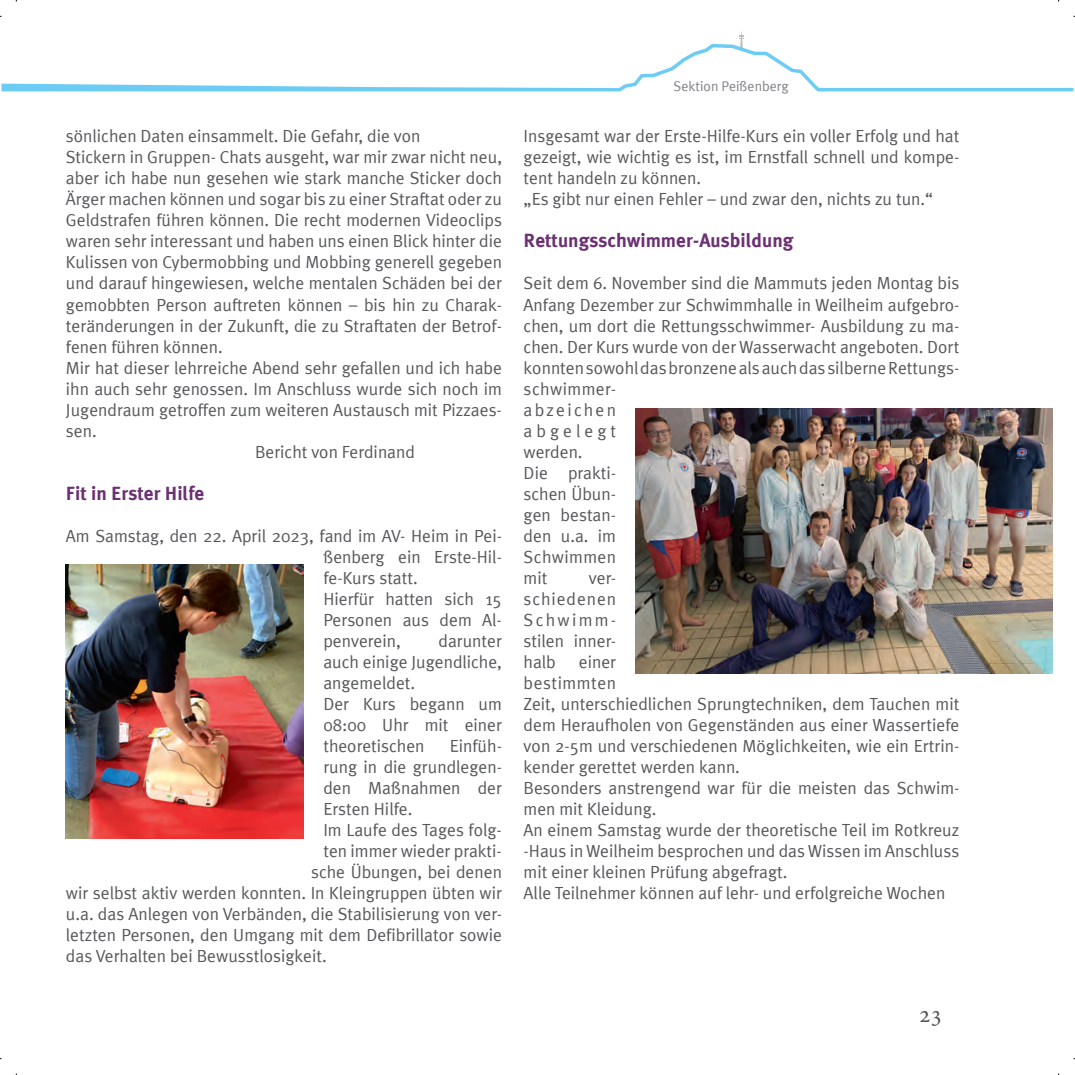
<style>
.page{position:relative;width:1075px;height:1075px;background:#fff}
.page>*{position:absolute;margin:0;border:0;box-sizing:border-box;transform-origin:0 0}
.t1{font:24.5px "Minion Pro";color:#57585a}
.t2{font:700 19.25px "Meta Plus";color:#6b3172}
.t3{font:17.5px/21px "Meta Plus";color:#57585a}
.t4{font:14px "Meta Plus";color:#808285}
</style>
<div class="page">
<svg style="left:1px;top:31px;width:825px;height:61px"></svg>
<hr style="left:820px;top:88px;width:253px;height:3px;background:#6cccf4">
<img style="left:636px;top:408px;width:416px;height:265px">
<img style="left:66px;top:564px;width:238px;height:274px">
<p class="t3" style="left:66px;top:126px;width:356px">sönlichen Daten einsammelt. Die Gefahr, die von</p>
<p class="t3" style="left:66px;top:147px;width:437px">Stickern in Gruppen- Chats ausgeht, war mir zwar nicht neu,</p>
<p class="t3" style="left:66px;top:168px;width:437px">aber ich habe nun gesehen wie stark manche Sticker doch</p>
<p class="t3" style="left:66px;top:189px;width:437px">Ärger machen können und sogar bis zu einer Straftat oder zu</p>
<p class="t3" style="left:66px;top:210px;width:437px">Geldstrafen führen können. Die recht modernen Videoclips</p>
<p class="t3" style="left:66px;top:231px;width:437px">waren sehr interessant und haben uns einen Blick hinter die</p>
<p class="t3" style="left:66px;top:252px;width:437px">Kulissen von Cybermobbing und Mobbing generell gegeben</p>
<p class="t3" style="left:66px;top:273px;width:437px">und darauf hingewiesen, welche mentalen Schäden bei der</p>
<p class="t3" style="left:66px;top:294px;width:437px">gemobbten Person auftreten können – bis hin zu Charak-</p>
<p class="t3" style="left:66px;top:315px;width:437px">teränderungen in der Zukunft, die zu Straftaten der Betrof-</p>
<p class="t3" style="left:66px;top:336px;width:158px">fenen führen können.</p>
<p class="t3" style="left:66px;top:357px;width:437px">Mir hat dieser lehrreiche Abend sehr gefallen und ich habe</p>
<p class="t3" style="left:66px;top:378px;width:437px">ihn auch sehr genossen. Im Anschluss wurde sich noch im</p>
<p class="t3" style="left:66px;top:399px;width:437px">Jugendraum getroffen zum weiteren Austausch mit Pizzaes-</p>
<p class="t3" style="left:66px;top:420px;width:32px">sen.</p>
<p class="t3" style="left:255px;top:441px;width:161px">Bericht von Ferdinand</p>
<p class="t2" style="left:66px;top:482px;width:140px">Fit in Erster Hilfe</p>
<p class="t3" style="left:323px;top:525px;width:180px;text-indent:-257px">Am Samstag, den 22. April 2023, fand im AV- Heim in Pei&shy;ßenberg ein Erste-Hil&shy;fe-Kurs statt.<br>Hierfür hatten sich 15<br>Personen aus dem Al&shy;penverein,</p>
<p class="t3" style="left:323px;top:630px;width:180px;text-indent:115px">darunter auch einige Jugendliche, angemeldet.<br>Der Kurs begann um<br>08:00 Uhr mit einer theoretischen</p>
<p class="t3" style="left:450px;top:735px;width:54px">Einfüh-</p>
<p class="t3" style="left:323px;top:756px;width:180px">rung in die grundlegen-</p>
<p class="t3" style="left:323px;top:777px;width:180px">den Maßnahmen der</p>
<p class="t3" style="left:323px;top:798px;width:90px">Ersten Hilfe.</p>
<p class="t3" style="left:323px;top:819px;width:180px">Im Laufe des Tages folg-</p>
<p class="t3" style="left:323px;top:840px;width:180px">ten immer wieder prakti-</p>
<p class="t3" style="left:311px;top:861px;width:192px">sche Übungen, bei denen</p>
<p class="t3" style="left:66px;top:882px;width:437px">wir selbst aktiv werden konnten. In Kleingruppen übten wir</p>
<p class="t3" style="left:66px;top:903px;width:437px">u.a. das Anlegen von Verbänden, die Stabilisierung von ver-</p>
<p class="t3" style="left:66px;top:924px;width:437px">letzten Personen, den Umgang mit dem Defibrillator sowie</p>
<p class="t3" style="left:66px;top:945px;width:262px">das Verhalten bei Bewusstlosigkeit.</p>
<p class="t4" style="left:673px;top:78px;width:116px">Sektion Peißenberg</p>
<p class="t3" style="left:523px;top:126px;width:437px">Insgesamt war der Erste-Hilfe-Kurs ein voller Erfolg und hat gezeigt, wie wichtig es ist, im Ernstfall schnell und kompe&shy;tent handeln zu können.<br>„Es gibt nur einen Fehler – und zwar den, nichts zu tun.“</p>
<p class="t2" style="left:523px;top:230px;width:271px">Rettungsschwimmer-Ausbildung</p>
<p class="t3" style="left:523px;top:273px;width:437px">Seit dem 6. November sind die Mammuts jeden Montag bis<br>Anfang Dezember zur Schwimmhalle in Weilheim aufgebro&shy;chen, um dort die Rettungsschwimmer- Ausbildung zu ma&shy;chen. Der Kurs wurde von der Wasserwacht angeboten. Dort konnten sowohl das bronzene als auch das silberne Rettungs&shy;schwimmer-<br>abzeichen<br>abgelegt<br>werden.<br>Die prakti-<br>schen Übun-<br>gen bestan-<br>den u.a. im<br>Schwimmen<br>mit</p>
<p class="t3" style="left:523px;top:567px;width:94px;text-align:justify;text-indent:65px">ver&shy;schiedenen Schwimm&shy;stilen inner&shy;halb</p>
<p class="t3" style="left:523px;top:651px;width:437px;text-indent:55px">einer<br>bestimmten<br>Zeit, unterschiedlichen Sprungtechniken, dem Tauchen mit dem Heraufholen von Gegenständen aus einer Wassertiefe von 2-5m und verschiedenen Möglichkeiten, wie ein Ertrin&shy;kender gerettet werden kann.<br>Besonders anstrengend war für die meisten das Schwim&shy;men mit Kleidung.<br>An einem Samstag wurde der theoretische Teil im Rotkreuz -Haus in Weilheim besprochen und das Wissen im Anschluss mit einer kleinen Prüfung abgefragt.<br>Alle Teilnehmer können auf lehr- und erfolgreiche Wochen</p>
<h1 class="t1" style="left:918px;top:997px;width:25px">23</h1>
</div>
